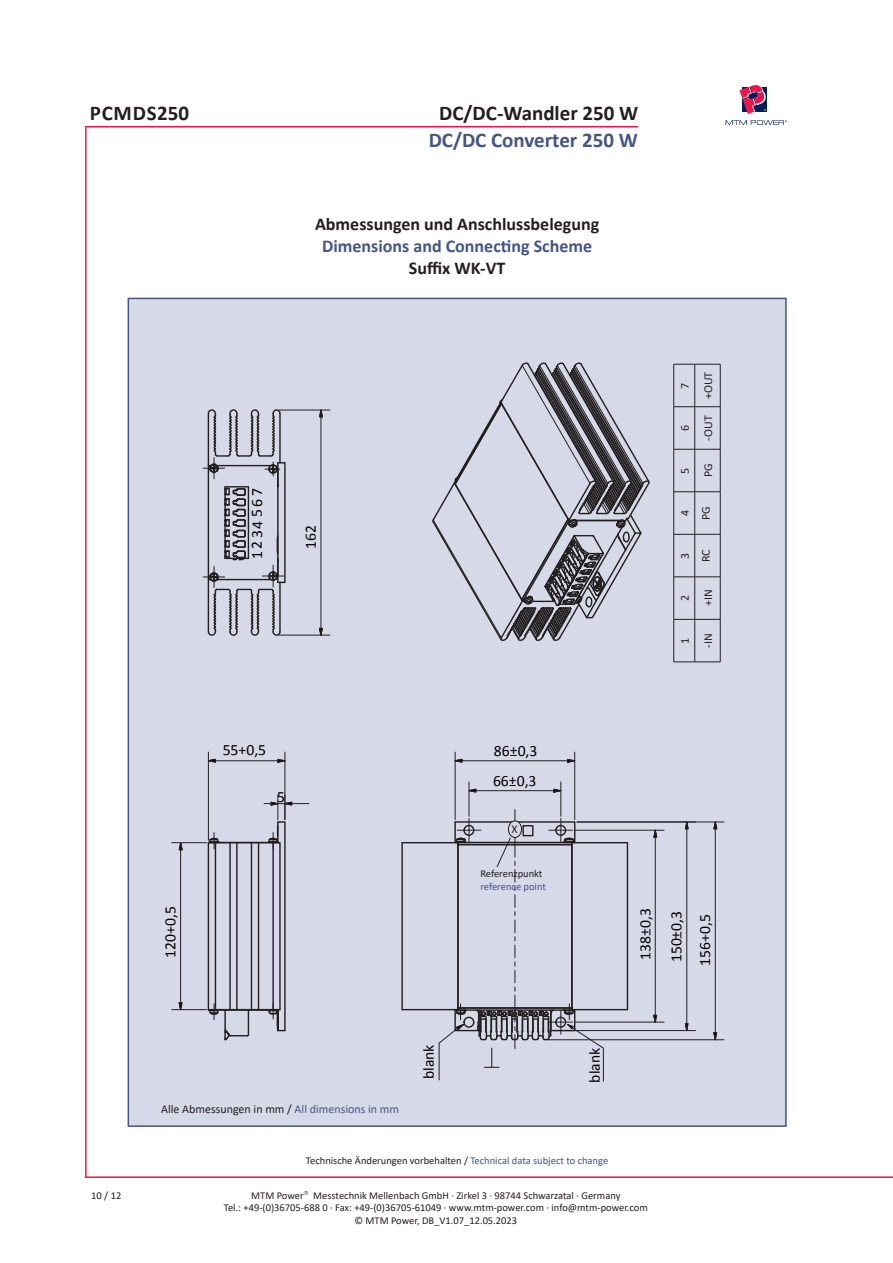
<style>
.page{position:relative;width:893px;height:1263px;background:#fff}
.page>*{position:absolute;margin:0;border:0;box-sizing:border-box;transform-origin:0 0}
.t1{font:700 21px "Calibri";color:#455485}
.t2{font:700 21px "Calibri";color:#231f20}
.t3{font:700 21px "Calibri";letter-spacing:.04em;color:#231f20}
.t4{font:700 18px "Calibri";color:#231f20}
.t5{font:700 18px "Calibri";color:#455485}
.t6{font:15.75px/30.2px "Calibri";color:#000}
.t7{font:15.75px "Calibri";letter-spacing:.16em;color:#000}
.t8{font:12px "Calibri";color:#231f20}
.t9{font:10.5px/12.6px "Calibri";color:#231f20;text-align:center}
.t10{font:10.5px "Calibri";color:#455485}
.s1{color:#455485}
</style>
<div class="page">
<hr style="left:85px;top:1176px;width:808px;height:2px;background:#ed164b">
<hr style="left:85px;top:127px;width:2px;height:1051px;background:#ed164b">
<hr style="left:85px;top:126px;width:553px;height:1px;background:#ed164b">
<svg style="left:726px;top:85px;width:61px;height:40px"></svg>
<div style="left:128px;top:298px;width:659px;height:829px;background:#d6d9e7;border:2px solid #455485"></div>
<div style="left:277px;top:462px;width:9px;height:121px;border:1px solid #231f20"></div>
<hr style="left:402px;top:1009px;width:56px;height:1px;background:#231f20">
<hr style="left:572px;top:1009px;width:55px;height:1px;background:#231f20">
<hr style="left:402px;top:842px;width:56px;height:1px;background:#231f20">
<hr style="left:572px;top:842px;width:55px;height:1px;background:#231f20">
<hr style="left:401px;top:843px;width:2px;height:166px;background:#231f20">
<hr style="left:627px;top:843px;width:1px;height:166px;background:#231f20">
<svg style="left:432px;top:362px;width:218px;height:279px"></svg>
<svg style="left:203px;top:409px;width:81px;height:227px"></svg>
<svg style="left:713px;top:821px;width:4px;height:15px"></svg>
<svg style="left:713px;top:1032px;width:4px;height:9px"></svg>
<hr style="left:715px;top:829px;width:1px;height:204px;background:#231f20">
<hr style="left:577px;top:822px;width:147px;height:1px;background:#231f20">
<hr style="left:548px;top:1039px;width:176px;height:1px;background:#231f20">
<svg style="left:178px;top:1002px;width:5px;height:9px"></svg>
<svg style="left:178px;top:843px;width:5px;height:14px"></svg>
<hr style="left:180px;top:850px;width:1px;height:153px;background:#231f20">
<hr style="left:172px;top:842px;width:34px;height:1px;background:#231f20">
<hr style="left:172px;top:1009px;width:34px;height:1px;background:#231f20">
<svg style="left:207px;top:795px;width:102px;height:246px"></svg>
<svg style="left:277px;top:758px;width:8px;height:5px"></svg>
<svg style="left:207px;top:758px;width:9px;height:5px"></svg>
<hr style="left:215px;top:760px;width:63px;height:1px;background:#231f20">
<hr style="left:285px;top:752px;width:1px;height:68px;background:#231f20">
<hr style="left:208px;top:752px;width:1px;height:88px;background:#231f20">
<svg style="left:319px;top:627px;width:4px;height:8px"></svg>
<svg style="left:319px;top:409px;width:4px;height:15px"></svg>
<hr style="left:321px;top:417px;width:1px;height:211px;background:#231f20">
<hr style="left:279px;top:635px;width:51px;height:1px;background:#231f20">
<hr style="left:279px;top:410px;width:51px;height:1px;background:#231f20">
<svg style="left:653px;top:1014px;width:4px;height:8px"></svg>
<svg style="left:653px;top:829px;width:4px;height:15px"></svg>
<hr style="left:655px;top:837px;width:1px;height:178px;background:#231f20">
<hr style="left:575px;top:1022px;width:89px;height:1px;background:#231f20">
<hr style="left:575px;top:830px;width:89px;height:1px;background:#231f20">
<svg style="left:684px;top:1023px;width:5px;height:9px"></svg>
<svg style="left:684px;top:821px;width:5px;height:16px"></svg>
<hr style="left:686px;top:829px;width:1px;height:194px;background:#231f20">
<hr style="left:577px;top:822px;width:118px;height:1px;background:#231f20">
<hr style="left:561px;top:1030px;width:134px;height:1px;background:#231f20">
<svg style="left:468px;top:788px;width:9px;height:5px"></svg>
<svg style="left:553px;top:788px;width:9px;height:5px"></svg>
<hr style="left:476px;top:790px;width:78px;height:1px;background:#231f20">
<hr style="left:560px;top:782px;width:1px;height:34px;background:#231f20">
<hr style="left:469px;top:782px;width:1px;height:34px;background:#231f20">
<svg style="left:567px;top:758px;width:9px;height:5px"></svg>
<svg style="left:454px;top:758px;width:9px;height:5px"></svg>
<hr style="left:462px;top:760px;width:106px;height:1px;background:#231f20">
<hr style="left:455px;top:752px;width:1px;height:68px;background:#231f20">
<hr style="left:574px;top:752px;width:1px;height:68px;background:#231f20">
<hr style="left:673px;top:619px;width:1px;height:43px;background:#231f20">
<hr style="left:673px;top:577px;width:1px;height:42px;background:#231f20">
<hr style="left:673px;top:534px;width:1px;height:43px;background:#231f20">
<hr style="left:673px;top:492px;width:1px;height:42px;background:#231f20">
<hr style="left:673px;top:449px;width:1px;height:43px;background:#231f20">
<hr style="left:673px;top:364px;width:1px;height:43px;background:#231f20">
<hr style="left:694px;top:619px;width:1px;height:43px;background:#231f20">
<svg style="left:674px;top:662px;width:46px;height:1px"></svg>
<hr style="left:694px;top:577px;width:1px;height:42px;background:#231f20">
<hr style="left:694px;top:534px;width:1px;height:43px;background:#231f20">
<hr style="left:694px;top:492px;width:1px;height:42px;background:#231f20">
<hr style="left:694px;top:449px;width:1px;height:43px;background:#231f20">
<hr style="left:694px;top:407px;width:1px;height:42px;background:#231f20">
<hr style="left:694px;top:364px;width:1px;height:43px;background:#231f20">
<svg style="left:674px;top:364px;width:46px;height:1px"></svg>
<hr style="left:720px;top:619px;width:1px;height:43px;background:#231f20">
<hr style="left:720px;top:577px;width:1px;height:42px;background:#231f20">
<hr style="left:720px;top:534px;width:1px;height:43px;background:#231f20">
<hr style="left:720px;top:492px;width:1px;height:42px;background:#231f20">
<hr style="left:720px;top:449px;width:1px;height:43px;background:#231f20">
<hr style="left:720px;top:364px;width:1px;height:43px;background:#231f20">
<svg style="left:674px;top:619px;width:46px;height:1px"></svg>
<svg style="left:674px;top:576px;width:46px;height:1px"></svg>
<svg style="left:674px;top:534px;width:46px;height:1px"></svg>
<svg style="left:674px;top:491px;width:46px;height:1px"></svg>
<hr style="left:673px;top:407px;width:1px;height:42px;background:#231f20">
<svg style="left:674px;top:449px;width:46px;height:1px"></svg>
<svg style="left:674px;top:406px;width:46px;height:1px"></svg>
<hr style="left:720px;top:407px;width:1px;height:42px;background:#231f20">
<svg style="left:439px;top:809px;width:165px;height:272px"></svg>
<img style="left:480px;top:1045px;width:23px;height:22px">
<p class="t3" style="left:90px;top:98px;width:101px">PCMDS250</p>
<p class="t2" style="left:439px;top:98px;width:201px">DC/DC-Wandler 250 W</p>
<p class="t1" style="left:429px;top:125px;width:211px">DC/DC Converter 250 W</p>
<p class="t4" style="left:315px;top:212px;width:286px">Abmessungen und Anschlussbelegung</p>
<p class="t5" style="left:322px;top:233px;width:271px">Dimensions and Connecting Scheme</p>
<p class="t4" style="left:409px;top:255px;width:98px">Suffix WK-VT</p>
<p class="t7" style="left:247px;top:559px;width:72px;rotate:-90deg">1234567</p>
<p class="t6" style="left:296px;top:549px;width:25px;rotate:-90deg">162</p>
<p class="t6" style="left:223px;top:735px;width:45px">55+0,5</p>
<p class="t6" style="left:277px;top:782px;width:9px">5</p>
<p class="t6" style="left:493px;top:736px;width:46px">86±0,3<br>66±0,3</p>
<p class="t8" style="left:511px;top:820px;width:8px">X</p>
<p class="t9" style="left:480px;top:867px;width:64px">Referenzpunkt</p>
<p class="t10" style="left:480px;top:879px;width:67px">reference point</p>
<p class="t8" style="left:676px;top:388px;width:8px;rotate:-90deg">7</p>
<p class="t8" style="left:700px;top:399px;width:29px;rotate:-90deg">+OUT</p>
<p class="t8" style="left:676px;top:431px;width:8px;rotate:-90deg">6</p>
<p class="t8" style="left:700px;top:441px;width:27px;rotate:-90deg">-OUT</p>
<p class="t8" style="left:676px;top:473px;width:8px;rotate:-90deg">5</p>
<p class="t8" style="left:700px;top:477px;width:15px;rotate:-90deg">PG</p>
<p class="t8" style="left:676px;top:516px;width:8px;rotate:-90deg">4</p>
<p class="t8" style="left:697px;top:520px;width:15px;rotate:-90deg">PG</p>
<p class="t8" style="left:676px;top:559px;width:8px;rotate:-90deg">3</p>
<p class="t8" style="left:697px;top:562px;width:14px;rotate:-90deg">RC</p>
<p class="t8" style="left:676px;top:601px;width:8px;rotate:-90deg">2</p>
<p class="t8" style="left:700px;top:606px;width:18px;rotate:-90deg">+IN</p>
<p class="t8" style="left:676px;top:644px;width:8px;rotate:-90deg">1</p>
<p class="t8" style="left:700px;top:648px;width:16px;rotate:-90deg">-IN</p>
<p class="t6" style="left:155px;top:958px;width:53px;rotate:-90deg">120+0,5</p>
<p class="t6" style="left:630px;top:962px;width:55px;line-height:30.9px;rotate:-90deg">138±0,3<br>150±0,3</p>
<p class="t6" style="left:690px;top:965px;width:53px;rotate:-90deg">156+0,5</p>
<p class="t8" style="left:161px;top:1101px;width:239px">Alle Abmessungen in mm / <span class="s1">All dimensions in mm</span></p>
<p class="t6" style="left:414px;top:1079px;width:36px;rotate:-90deg">blank</p>
<p class="t6" style="left:580px;top:1083px;width:36px;rotate:-90deg">blank</p>
<p class="t9" style="left:91px;top:1188px;width:32px">10 / 12</p>
<p class="t9" style="left:306px;top:1153px;width:304px">Technische Änderungen vorbehalten / <span class="s1">Technical data subject to change</span></p>
<p class="t9" style="left:224px;top:1188px;width:426px">MTM Power➔ Messtechnik Mellenbach GmbH · Zirkel 3 · 98744 Schwarzatal · Germany<br>Tel.: +49-(0)36705-688 0 · Fax: +49-(0)36705-61049 · www.mtm-power.com · info@mtm-power.com © MTM Power, DB_V1.07_12.05.2023</p>
</div>
